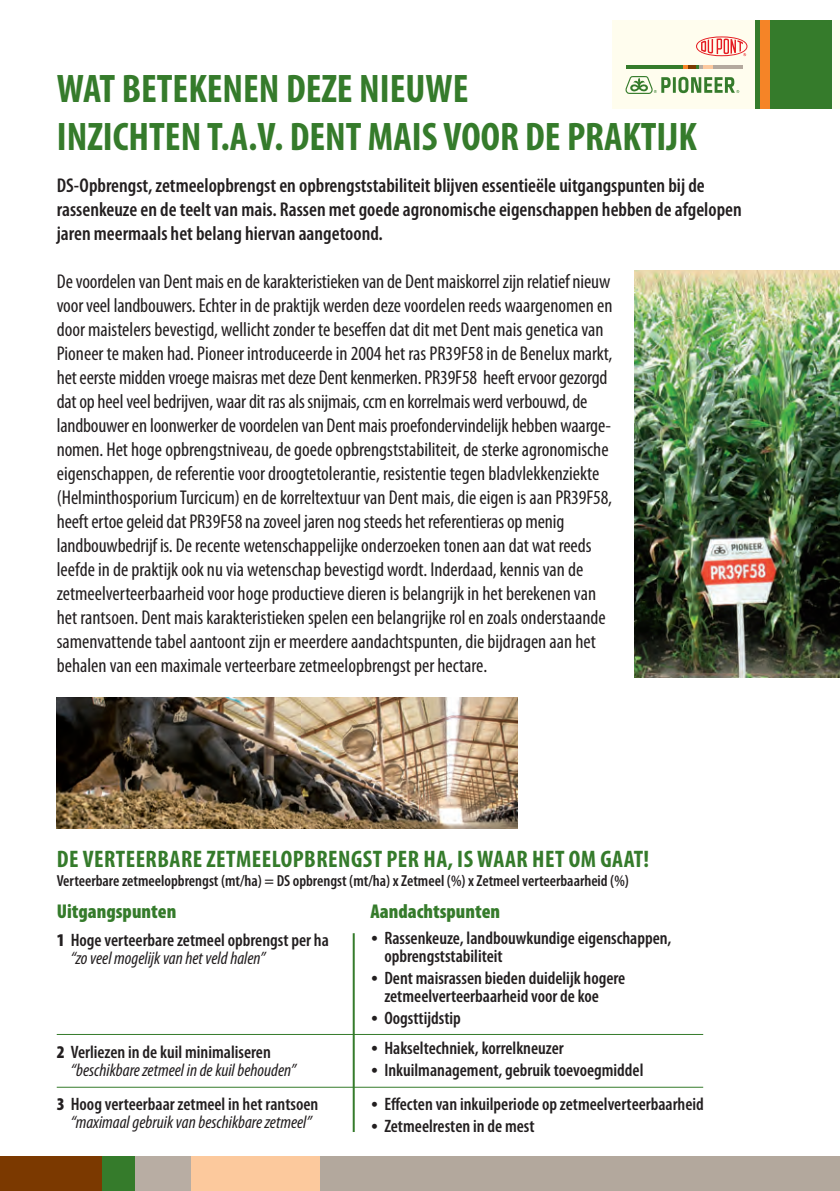
<style>
.page{position:relative;width:840px;height:1191px;background:#fff}
.page>*{position:absolute;margin:0;border:0;box-sizing:border-box;transform-origin:0 0}
.t1{font:700 condensed 40px/48px "Myriad Pro";color:#357b2b}
.t2{font:700 condensed 24px "Myriad Pro";letter-spacing:.02em;color:#357b2b}
.t3{font:condensed 20px/24px "Myriad Pro";color:#231f20}
.t4{font:600 condensed 20px/24px "Myriad Pro";color:#231f20}
.t5{font:900 condensed 20px "Myriad Pro";color:#357b2b}
.t6{font:600 condensed 18px/18px "Myriad Pro";color:#231f20}
.t7{font:italic condensed 18px/18px "Myriad Pro";color:#231f20}
.t8{font:600 condensed 16px "Myriad Pro";color:#231f20}
.s1{font-weight:900}
.s2{font-weight:400;font-style:italic}
.s3{font-family:"Info Text";font-weight:500;font-stretch:normal}
.s4{font-weight:900;font-style:normal}
.s5{font-weight:600;font-style:normal}
</style>
<div class="page">
<div style="left:314px;top:1156px;width:525px;height:35px;background:#b3a89d"></div>
<div style="left:135px;top:1156px;width:56px;height:35px;background:#b8ada3"></div>
<div style="left:191px;top:1156px;width:128px;height:35px;background:#fcc99d"></div>
<div style="left:0;top:1156px;width:103px;height:35px;background:#7b3900"></div>
<div style="left:103px;top:1156px;width:32px;height:35px;background:#357b2b"></div>
<div style="left:612px;top:20px;width:227px;height:89px;background:#fffdee"></div>
<div style="left:754px;top:20px;width:77px;height:89px;background:#357b2b"></div>
<div style="left:759px;top:20px;width:10px;height:89px;background:#f58427"></div>
<hr style="left:626px;top:65px;width:56px;height:4px;background:#357b2b">
<hr style="left:712px;top:65px;width:30px;height:4px;background:#b4a99e">
<hr style="left:702px;top:65px;width:10px;height:4px;background:#fcc99e">
<svg style="left:682px;top:65px;width:20px;height:4px"></svg>
<svg style="left:696px;top:36px;width:51px;height:20px"></svg>
<hr style="left:672px;top:77px;width:3px;height:16px;background:#357b2b">
<svg style="left:678px;top:77px;width:60px;height:16px"></svg>
<svg style="left:625px;top:76px;width:45px;height:18px"></svg>
<img style="left:57px;top:697px;width:460px;height:131px">
<hr style="left:352px;top:933px;width:2px;height:199px;background:#357b2b">
<hr style="left:57px;top:1034px;width:645px;height:1px;background:#357b2b">
<hr style="left:57px;top:1086px;width:645px;height:1px;background:#357b2b">
<img style="left:634px;top:271px;width:205px;height:406px">
<h1 class="t1" style="left:57px;top:65px;width:641px">WAT BETEKENEN DEZE NIEUWE<br>INZICHTEN T.A.V. DENT MAIS VOOR DE PRAKTIJK</h1>
<p class="t4" style="left:57px;top:174px;width:686px">DS-Opbrengst, zetmeelopbrengst en opbrengststabiliteit blijven essentieële uitgangspunten bij de rassenkeuze en de teelt van mais. Rassen met goede agronomische eigenschappen hebben de afgelopen jaren meermaals het belang hiervan aangetoond.</p>
<p class="t3" style="left:57px;top:270px;width:557px">De voordelen van Dent mais en de karakteristieken van de Dent maiskorrel zijn relatief nieuw voor veel landbouwers. Echter in de praktijk werden deze voordelen reeds waargenomen en door maistelers bevestigd, wellicht zonder te beseffen dat dit met Dent mais genetica van Pioneer te maken had. Pioneer introduceerde in 2004 het ras PR39F58 in de Benelux markt, het eerste midden vroege maisras met deze Dent kenmerken. PR39F58 heeft ervoor gezorgd dat op heel veel bedrijven, waar dit ras als snijmais, ccm en korrelmais werd verbouwd, de landbouwer en loonwerker de voordelen van Dent mais proefondervindelijk hebben waarge&shy;nomen. Het hoge opbrengstniveau, de goede opbrengststabiliteit, de sterke agronomische eigenschappen, de referentie voor droogtetolerantie, resistentie tegen bladvlekkenziekte (Helminthosporium Turcicum) en de korreltextuur van Dent mais, die eigen is aan PR39F58, heeft ertoe geleid dat PR39F58 na zoveel jaren nog steeds het referentieras op menig landbouwbedrijf is. De recente wetenschappelijke onderzoeken tonen aan dat wat reeds leefde in de praktijk ook nu via wetenschap bevestigd wordt. Inderdaad, kennis van de zetmeelverteerbaarheid voor hoge productieve dieren is belangrijk in het berekenen van het rantsoen. Dent mais karakteristieken spelen een belangrijke rol en zoals onderstaande samenvattende tabel aantoont zijn er meerdere aandachtspunten, die bijdragen aan het behalen van een maximale verteerbare zetmeelopbrengst per hectare.</p>
<p class="t2" style="left:57px;top:845px;width:593px">DE VERTEERBARE ZETMEELOPBRENGST PER HA, IS WAAR HET OM GAAT!</p>
<p class="t8" style="left:57px;top:872px;width:573px">Verteerbare zetmeelopbrengst (mt/ha) = DS opbrengst (mt/ha) x Zetmeel (%) x Zetmeel verteerbaarheid (%)</p>
<p class="t5" style="left:57px;top:900px;width:121px">Uitgangspunten</p>
<p class="t6" style="left:71px;top:931px;width:259px;text-indent:-14px"><span class="s1">1</span> Hoge verteerbare zetmeel opbrengst per ha <span class="s2">“zo veel mogelijk van het veld halen”</span></p>
<p class="t5" style="left:370px;top:900px;width:131px">Aandachtspunten</p>
<p class="t6" style="left:384px;top:929px;width:288px;text-indent:-14px"><span class="s3">•</span> Rassenkeuze, landbouwkundige eigenschappen, opbrengststabiliteit</p>
<p class="t6" style="left:384px;top:969px;width:242px;text-indent:-14px"><span class="s3">•</span> Dent maisrassen bieden duidelijk hogere zetmeelverteerbaarheid voor de koe</p>
<p class="t6" style="left:370px;top:1009px;width:92px"><span class="s3">•</span> Oogsttijdstip</p>
<p class="t6" style="left:370px;top:1039px;width:195px"><span class="s3">•</span> Hakseltechniek, korrelkneuzer</p>
<p class="t6" style="left:370px;top:1061px;width:274px"><span class="s3">•</span> Inkuilmanagement, gebruik toevoegmiddel</p>
<p class="t6" style="left:370px;top:1095px;width:335px"><span class="s3">•</span> Effecten van inkuilperiode op zetmeelverteerbaarheid</p>
<p class="t6" style="left:370px;top:1117px;width:166px"><span class="s3">•</span> Zetmeelresten in de mest</p>
<p class="t7" style="left:71px;top:1043px;width:227px;text-indent:-14px"><span class="s4">2</span> <span class="s5">Verliezen in de kuil minimaliseren </span>“beschikbare zetmeel in de kuil behouden”</p>
<p class="t7" style="left:57px;top:1095px;width:263px;text-align:center"><span class="s4">3</span> <span class="s5">Hoog verteerbaar zetmeel in het rantsoen </span>“maximaal gebruik van beschikbare zetmeel”</p>
</div>
